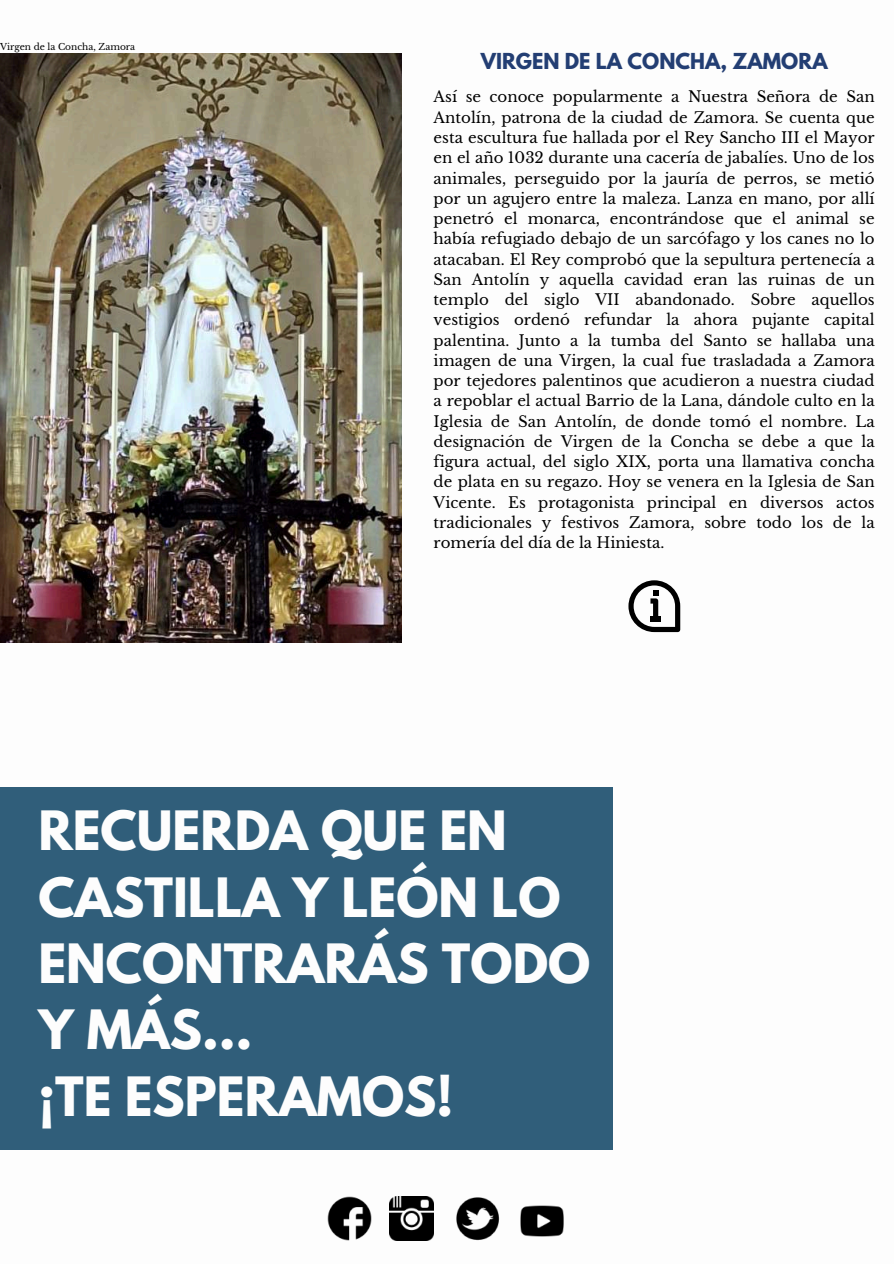
<style>
.page{position:relative;width:894px;height:1264px;background:#fff}
.page>*{position:absolute;margin:0;border:0;box-sizing:border-box;transform-origin:0 0}
.t1{font:700 48px/66.3px "League Spartan";color:#fdfdfd}
.t2{font:700 19.5px "League Spartan";color:#233e73}
.t3{font:15px/20.2px "Libre Baskerville";color:#000;text-align:justify}
.t4{font:9px "Libre Baskerville";color:#000}
</style>
<div class="page">
<div style="left:0;top:787px;width:612px;height:362px;background:#305e7a"></div>
<svg style="left:628px;top:580px;width:52px;height:52px"></svg>
<img style="left:328px;top:1196px;width:43px;height:44px">
<img style="left:456px;top:1197px;width:44px;height:44px">
<img style="left:520px;top:1205px;width:44px;height:32px">
<img style="left:389px;top:1196px;width:44px;height:44px">
<img style="left:0;top:53px;width:402px;height:590px">
<p class="t4" style="left:0;top:42px;width:137px">Virgen de la Concha, Zamora</p>
<h2 class="t2" style="left:480px;top:52px;width:348px">VIRGEN DE LA CONCHA, ZAMORA</h2>
<p class="t3" style="left:433px;top:87px;width:442px">Así se conoce popularmente a Nuestra Señora de San Antolín, patrona de la ciudad de Zamora. Se cuenta que esta escultura fue hallada por el Rey Sancho III el Mayor en el año 1032 durante una cacería de jabalíes. Uno de los animales, perseguido por la jauría de perros, se metió por un agujero entre la maleza. Lanza en mano, por allí penetró el monarca, encontrándose que el animal se había refugiado debajo de un sarcófago y los canes no lo atacaban. El Rey comprobó que la sepultura pertenecía a San Antolín y aquella cavidad eran las ruinas de un templo del siglo VII abandonado. Sobre aquellos vestigios ordenó refundar la ahora pujante capital palentina. Junto a la tumba del Santo se hallaba una imagen de una Virgen, la cual fue trasladada a Zamora por tejedores palentinos que acudieron a nuestra ciudad a repoblar el actual Barrio de la Lana, dándole culto en la Iglesia de San Antolín, de donde tomó el nombre. La designación de Virgen de la Concha se debe a que la figura actual, del siglo XIX, porta una llamativa concha de plata en su regazo. Hoy se venera en la Iglesia de San Vicente. Es protagonista principal en diversos actos tradicionales y festivos Zamora, sobre todo los de la romería del día de la Hiniesta.</p>
<h1 class="t1" style="left:38px;top:803px;width:553px">RECUERDA QUE EN<br>CASTILLA Y LEÓN LO<br>ENCONTRARÁS TODO<br>Y MÁS…<br>¡TE ESPERAMOS!</h1>
</div>
